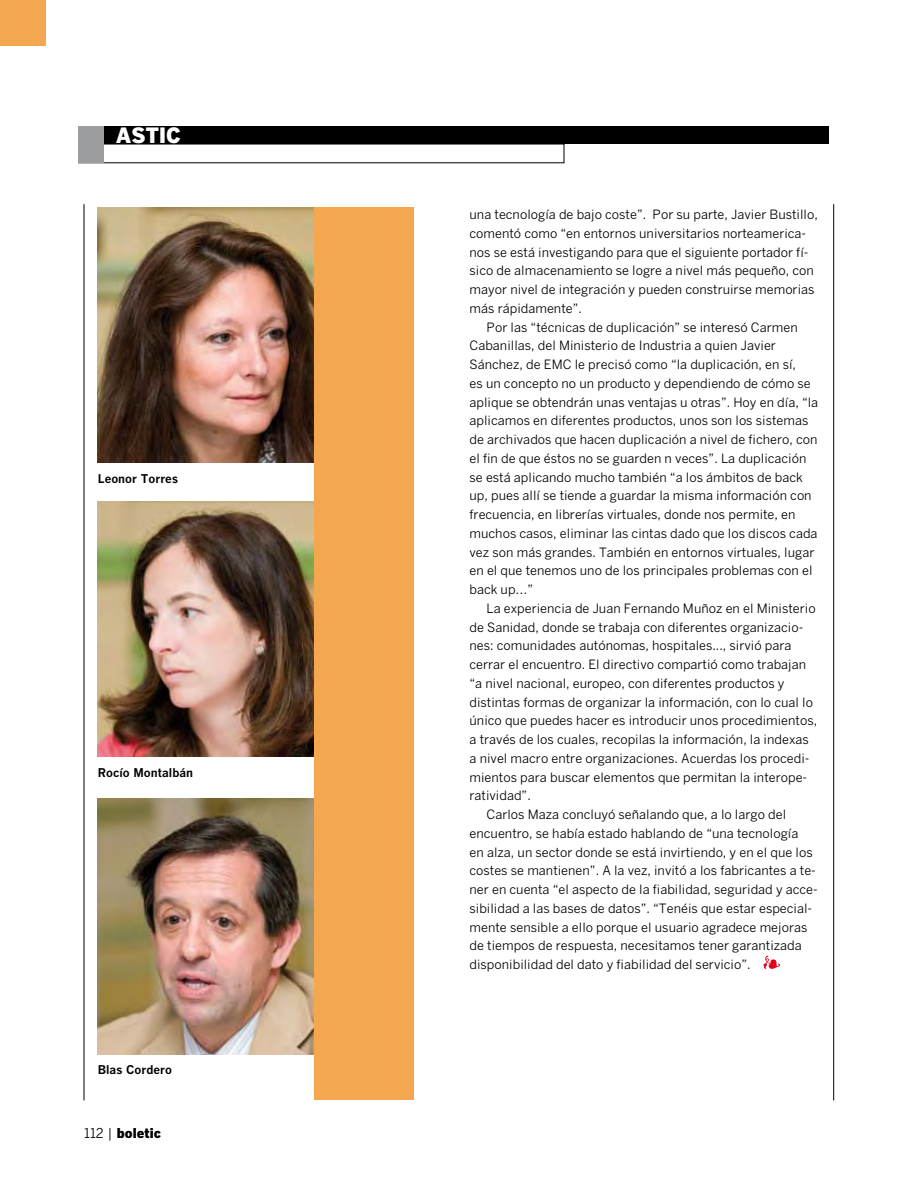
<style>
.page{position:relative;width:906px;height:1195px;background:#fff}
.page>*{position:absolute;margin:0;border:0;box-sizing:border-box;transform-origin:0 0}
.t1{font:900 21px "Benton Gothic";color:#fff}
.t2{font:900 13.5px "Benton Gothic";color:#000}
.t3{font:12.75px "Benton Gothic";color:#000}
.t4{font:700 12px "Benton Gothic";color:#000}
.s1{font-weight:400}
</style>
<div class="page">
<hr style="left:84px;top:204px;width:1px;height:896px;background:#000">
<hr style="left:833px;top:204px;width:1px;height:896px;background:#000">
<div style="left:78px;top:126px;width:750px;height:18px;background:#000"></div>
<div style="left:78px;top:126px;width:26px;height:37px;background:#9c9d9f"></div>
<div style="left:0;top:0;width:46px;height:46px;background:#f5a74f"></div>
<svg style="left:763px;top:956px;width:17px;height:13px"></svg>
<img style="left:98px;top:207px;width:216px;height:256px">
<img style="left:98px;top:501px;width:216px;height:255px">
<img style="left:98px;top:799px;width:216px;height:255px">
<div style="left:314px;top:207px;width:99px;height:893px;background:#f5a74f"></div>
<h1 class="t1" style="left:116px;top:122px;width:66px">ASTIC</h1>
<p class="t4" style="left:98px;top:471px;width:82px">Leonor Torres</p>
<p class="t4" style="left:98px;top:765px;width:97px">Rocío Montalbán</p>
<p class="t4" style="left:98px;top:1062px;width:76px">Blas Cordero</p>
<p class="t2" style="left:84px;top:1124px;width:78px"><span class="s1">112 |</span> boletic</p>
<p class="t3" style="left:469px;top:207px;width:350px">una tecnología de bajo coste”. Por su parte, Javier Bustillo,</p>
<p class="t3" style="left:469px;top:226px;width:338px">comentó como “en entornos universitarios norteamerica-</p>
<p class="t3" style="left:469px;top:244px;width:340px">nos se está investigando para que el siguiente portador fí-</p>
<p class="t3" style="left:469px;top:263px;width:346px">sico de almacenamiento se logre a nivel más pequeño, con</p>
<p class="t3" style="left:469px;top:282px;width:346px">mayor nivel de integración y pueden construirse memorias</p>
<p class="t3" style="left:469px;top:301px;width:114px">más rápidamente”.</p>
<p class="t3" style="left:486px;top:319px;width:313px">Por las “técnicas de duplicación” se interesó Carmen</p>
<p class="t3" style="left:469px;top:338px;width:308px">Cabanillas, del Ministerio de Industria a quien Javier</p>
<p class="t3" style="left:469px;top:357px;width:328px">Sánchez, de EMC le precisó como “la duplicación, en sí,</p>
<p class="t3" style="left:469px;top:376px;width:343px">es un concepto no un producto y dependiendo de cómo se</p>
<p class="t3" style="left:469px;top:394px;width:350px">aplique se obtendrán unas ventajas u otras”. Hoy en día, “la</p>
<p class="t3" style="left:469px;top:413px;width:340px">aplicamos en diferentes productos, unos son los sistemas</p>
<p class="t3" style="left:469px;top:432px;width:349px">de archivados que hacen duplicación a nivel de fichero, con</p>
<p class="t3" style="left:469px;top:451px;width:338px">el fin de que éstos no se guarden n veces”. La duplicación</p>
<p class="t3" style="left:469px;top:469px;width:335px">se está aplicando mucho también “a los ámbitos de back</p>
<p class="t3" style="left:469px;top:488px;width:344px">up, pues allí se tiende a guardar la misma información con</p>
<p class="t3" style="left:469px;top:507px;width:327px">frecuencia, en librerías virtuales, donde nos permite, en</p>
<p class="t3" style="left:469px;top:526px;width:349px">muchos casos, eliminar las cintas dado que los discos cada</p>
<p class="t3" style="left:469px;top:544px;width:346px">vez son más grandes. También en entornos virtuales, lugar</p>
<p class="t3" style="left:469px;top:563px;width:344px">en el que tenemos uno de los principales problemas con el</p>
<p class="t3" style="left:469px;top:582px;width:65px">back up…”</p>
<p class="t3" style="left:486px;top:601px;width:331px">La experiencia de Juan Fernando Muñoz en el Ministerio</p>
<p class="t3" style="left:469px;top:619px;width:335px">de Sanidad, donde se trabaja con diferentes organizacio-</p>
<p class="t3" style="left:469px;top:638px;width:323px">nes: comunidades autónomas, hospitales..., sirvió para</p>
<p class="t3" style="left:469px;top:657px;width:338px">cerrar el encuentro. El directivo compartió como trabajan</p>
<p class="t3" style="left:469px;top:676px;width:316px">“a nivel nacional, europeo, con diferentes productos y</p>
<p class="t3" style="left:469px;top:694px;width:345px">distintas formas de organizar la información, con lo cual lo</p>
<p class="t3" style="left:469px;top:713px;width:349px">único que puedes hacer es introducir unos procedimientos,</p>
<p class="t3" style="left:469px;top:732px;width:341px">a través de los cuales, recopilas la información, la indexas</p>
<p class="t3" style="left:469px;top:751px;width:341px">a nivel macro entre organizaciones. Acuerdas los procedi-</p>
<p class="t3" style="left:469px;top:769px;width:339px">mientos para buscar elementos que permitan la interope-</p>
<p class="t3" style="left:469px;top:788px;width:63px">ratividad”.</p>
<p class="t3" style="left:486px;top:807px;width:301px">Carlos Maza concluyó señalando que, a lo largo del</p>
<p class="t3" style="left:469px;top:826px;width:330px">encuentro, se había estado hablando de “una tecnología</p>
<p class="t3" style="left:469px;top:844px;width:345px">en alza, un sector donde se está invirtiendo, y en el que los</p>
<p class="t3" style="left:469px;top:863px;width:348px">costes se mantienen”. A la vez, invitó a los fabricantes a te-</p>
<p class="t3" style="left:469px;top:882px;width:350px">ner en cuenta “el aspecto de la fiabilidad, seguridad y acce-</p>
<p class="t3" style="left:469px;top:901px;width:344px">sibilidad a las bases de datos”. “Tenéis que estar especial-</p>
<p class="t3" style="left:469px;top:919px;width:339px">mente sensible a ello porque el usuario agradece mejoras</p>
<p class="t3" style="left:469px;top:938px;width:334px">de tiempos de respuesta, necesitamos tener garantizada</p>
<p class="t3" style="left:469px;top:957px;width:283px">disponibilidad del dato y fiabilidad del servicio”.</p>
</div>
